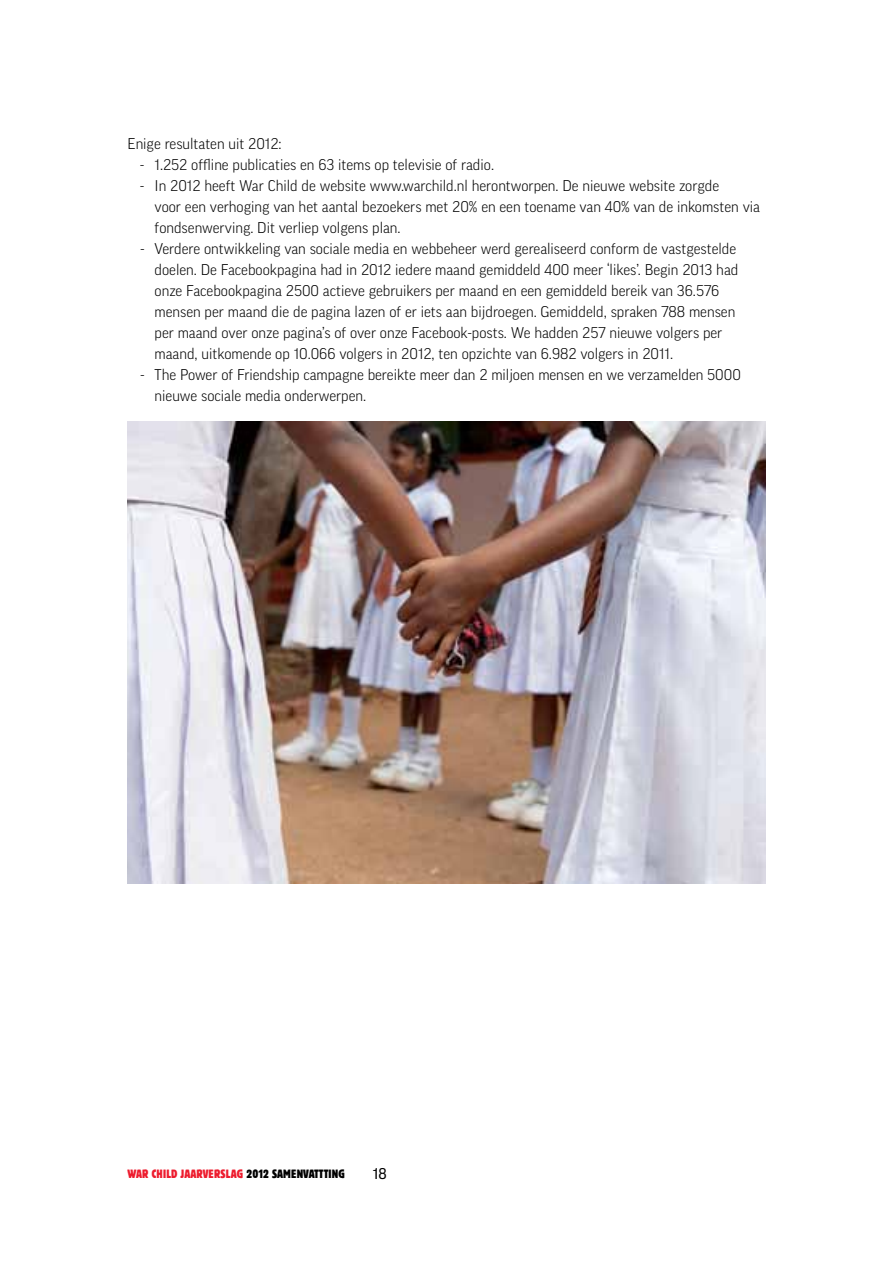
<style>
.page{position:relative;width:893px;height:1263px;background:#fff}
.page>*{position:absolute;margin:0;border:0;box-sizing:border-box;transform-origin:0 0}
.t1{font:300 15px/21px "Good LF";color:#000}
.t2{font:15px "Good LF";color:#000}
.t3{font:condensed 12px "Block BE";color:#ed1c2e}
.s1{color:#000}
</style>
<div class="page">
<img style="left:128px;top:421px;width:637px;height:462px">
<p class="t1" style="left:128px;top:133px;width:156px">Enige resultaten uit 2012:</p>
<p class="t1" style="left:140px;top:154px;width:355px">- 1.252 offline publicaties en 63 items op televisie of radio.</p>
<p class="t1" style="left:155px;top:175px;width:607px;text-indent:-14px">- In 2012 heeft War Child de website www.warchild.nl herontworpen. De nieuwe website zorgde<br>voor een verhoging van het aantal bezoekers met 20% en een toename van 40% van de inkomsten via fondsenwerving. Dit verliep volgens plan.</p>
<p class="t1" style="left:155px;top:238px;width:585px;text-indent:-14px">- Verdere ontwikkeling van sociale media en webbeheer werd gerealiseerd conform de vastgestelde doelen. De Facebookpagina had in 2012 iedere maand gemiddeld 400 meer ‘likes’. Begin 2013 had onze Facebookpagina 2500 actieve gebruikers per maand en een gemiddeld bereik van 36.576 mensen per maand die de pagina lazen of er iets aan bijdroegen. Gemiddeld, spraken 788 mensen per maand over onze pagina’s of over onze Facebook-posts. We hadden 257 nieuwe volgers per maand, uitkomende op 10.066 volgers in 2012, ten opzichte van 6.982 volgers in 2011.</p>
<p class="t1" style="left:155px;top:364px;width:588px;text-indent:-14px">- The Power of Friendship campagne bereikte meer dan 2 miljoen mensen en we verzamelden 5000 nieuwe sociale media onderwerpen.</p>
<p class="t3" style="left:128px;top:1167px;width:219px">WAR CHILD JAARVERSLAG <span class="s1">2012 SAMENVATTTING</span></p>
<p class="t2" style="left:373px;top:1166px;width:15px">18</p>
</div>
